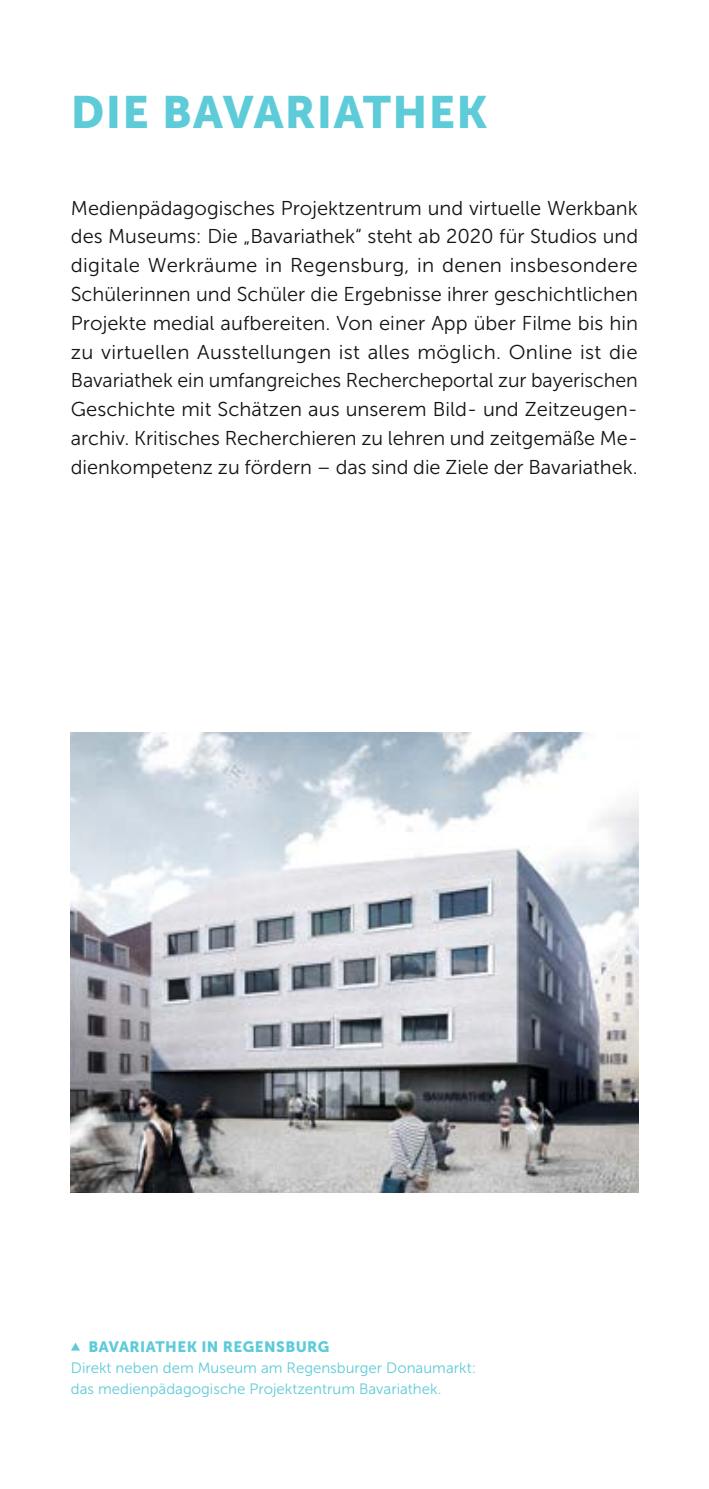
<style>
.page{position:relative;width:709px;height:1489px;background:#fff}
.page>*{position:absolute;margin:0;border:0;box-sizing:border-box;transform-origin:0 0}
.t1{font:45px "Museo Sans 900";letter-spacing:.03em;color:#5dcbd8}
.t2{font:20px/28.8px "Museo Sans 300";color:#141414}
.t3{font:15px/21px "Museo Sans 300";color:#5dcbd8}
.t4{font:15px "Museo Sans 900";letter-spacing:.03em;color:#5dcbd8}
</style>
<div class="page">
<img style="left:71px;top:732px;width:567px;height:460px">
<svg style="left:71px;top:1342px;width:9px;height:8px"></svg>
<h1 class="t1" style="left:71px;top:87px;width:418px">DIE BAVARIATHEK</h1>
<p class="t2" style="left:71px;top:194px;width:568px">Medienpädagogisches Projektzentrum und virtuelle Werkbank des Museums: Die „Bavariathek“ steht ab 2020 für Studios und digitale Werkräume in Regensburg, in denen insbesondere Schülerinnen und Schüler die Ergebnisse ihrer geschichtlichen Projekte medial aufbereiten. Von einer App über Filme bis hin zu virtuellen Ausstellungen ist alles möglich. Online ist die Bavariathek ein umfangreiches Rechercheportal zur bayerischen Geschichte mit Schätzen aus unserem Bild- und Zeitzeugen&shy;archiv. Kritisches Recherchieren zu lehren und zeitgemäße Me&shy;dienkompetenz zu fördern – das sind die Ziele der Bavariathek.</p>
<p class="t4" style="left:88px;top:1338px;width:242px">BAVARIATHEK IN REGENSBURG</p>
<p class="t3" style="left:71px;top:1357px;width:407px">Direkt neben dem Museum am Regensburger Donaumarkt: das medienpädagogische Projektzentrum Bavariathek.</p>
</div>
